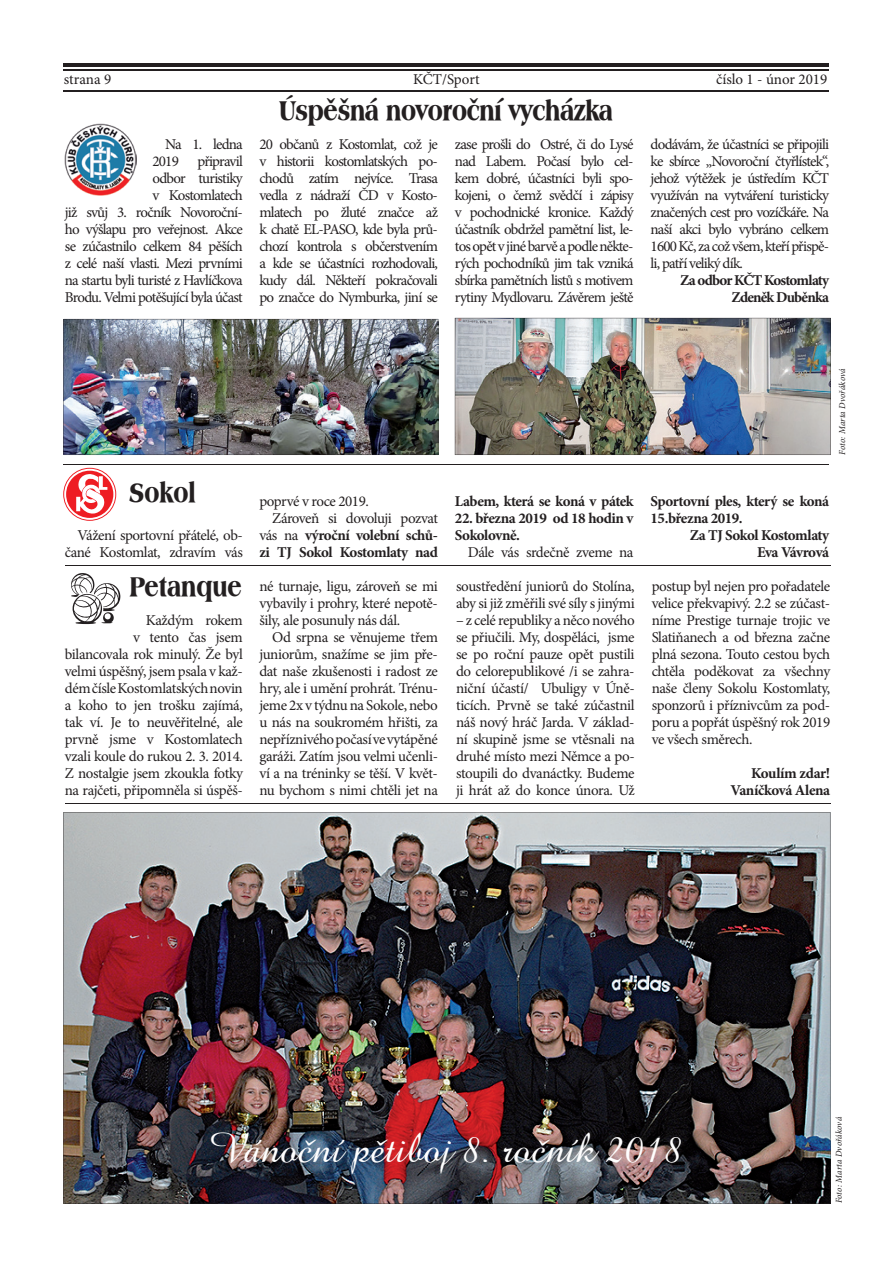
<style>
.page{position:relative;width:893px;height:1263px;background:#fff}
.page>*{position:absolute;margin:0;border:0;box-sizing:border-box;transform-origin:0 0}
.t1{font:42px "Amazone AT";color:#fff}
.t2{font:28.5px "Americana X Bd Cn AT";letter-spacing:-.01em;color:#231f20}
.t3{font:15px/17px "Minion Pro";letter-spacing:-.035em;color:#231f20;text-align:justify}
.t4{font:700 15px/17px "Minion Pro";letter-spacing:-.03em;color:#231f20}
.t5{font:700 15px/17px "Minion Pro";letter-spacing:-.05em;color:#231f20;text-align:right}
.t6{font:15px "Minion Pro";color:#231f20}
.t7{font:15px "Minion Pro";letter-spacing:-.005em;color:#231f20}
.t8{font:italic 9px "Minion Pro";letter-spacing:.01em;color:#231f20}
.s1{font-weight:400}
</style>
<div class="page">
<hr style="left:64px;top:64px;width:765px;height:3px;background:#231f20">
<hr style="left:64px;top:69px;width:765px;height:1px;background:#231f20">
<hr style="left:64px;top:90px;width:765px;height:1px;background:#231f20">
<hr style="left:64px;top:464px;width:765px;height:1px;background:#231f20">
<svg style="left:71px;top:573px;width:50px;height:51px"></svg>
<svg style="left:64px;top:469px;width:51px;height:51px"></svg>
<img style="left:64px;top:319px;width:374px;height:136px">
<img style="left:455px;top:318px;width:376px;height:137px">
<hr style="left:65px;top:565px;width:765px;height:1px;background:#231f20">
<hr style="left:65px;top:804px;width:765px;height:1px;background:#231f20">
<img style="left:64px;top:124px;width:73px;height:72px">
<img style="left:64px;top:812px;width:766px;height:391px">
<p class="t7" style="left:413px;top:69px;width:68px">KČT/Sport</p>
<p class="t3" style="left:64px;top:71px;width:49px">strana 9</p>
<p class="t6" style="left:716px;top:69px;width:113px">číslo 1 - únor 2019</p>
<p class="t3" style="left:65px;top:136px;width:180px;text-align:right">Na 1. ledna<br>2019 připravil<br>odbor turistiky<br>v Kostomlatech<br>již svůj 3. ročník Novoroční&shy;ho výšlapu pro veřejnost. Akce se zúčastnilo celkem 84 pěších z celé naší vlasti. Mezi prvními na startu byli turisté z Havlíčkova<br>Brodu. Velmi potěšující byla účast</p>
<h2 class="t2" style="left:279px;top:93px;width:335px">Úspěšná novoroční vycházka</h2>
<p class="t3" style="left:259px;top:136px;width:180px">20 občanů z Kostomlat, což je v historii kostomlatských po&shy;chodů zatím nejvíce. Trasa vedla z nádraží ČD v Kosto&shy;mlatech po žluté značce až k chatě EL-PASO, kde byla prů&shy;chozí kontrola s občerstvením a kde se účastníci rozhodovali, kudy dál. Někteří pokračovali po značce do Nymburka, jiní se</p>
<p class="t3" style="left:455px;top:136px;width:180px">zase prošli do Ostré, či do Lysé nad Labem. Počasí bylo cel&shy;kem dobré, účastníci byli spo&shy;kojeni, o čemž svědčí i zápisy v pochodnické kronice. Každý účastník obdržel pamětní list, le&shy;tos opět v jiné barvě a podle někte&shy;rých pochodníků jim tak vzniká sbírka pamětních listů s motivem rytiny Mydlovaru. Závěrem ještě</p>
<p class="t3" style="left:651px;top:136px;width:180px">dodávám, že účastníci se připojili ke sbírce „Novoroční čtyřlístek“, jehož výtěžek je ústředím KČT využíván na vytváření turisticky značených cest pro vozíčkáře. Na naší akci bylo vybráno celkem 1600 Kč, za což všem, kteří přispě&shy;li, patří veliký dík.</p>
<p class="t5" style="left:680px;top:271px;width:151px">Za odbor KČT Kostomlaty<br>Zdeněk Duběnka</p>
<h2 class="t2" style="left:129px;top:476px;width:68px">Sokol</h2>
<p class="t3" style="left:65px;top:527px;width:180px;text-align:right">Vážení sportovní přátelé, ob&shy;čané Kostomlat, zdravím vás</p>
<h2 class="t2" style="left:130px;top:569px;width:114px">Petanque</h2>
<p class="t3" style="left:65px;top:612px;width:180px;text-align:right">Každým rokem<br>v tento čas jsem<br>bilancovala rok minulý. Že byl velmi úspěšný, jsem psala v kaž&shy;dém čísle Kostomlatských novin a koho to jen trošku zajímá, tak ví. Je to neuvěřitelné, ale prvně jsme v Kostomlatech vzali koule do rukou 2. 3. 2014.<br>Z nostalgie jsem zkoukla fotky na rajčeti, připomněla si úspěš-</p>
<p class="t3" style="left:259px;top:493px;width:111px">poprvé v roce 2019.</p>
<p class="t3" style="left:272px;top:510px;width:167px">Zároveň si dovoluji pozvat</p>
<p class="t4" style="left:259px;top:527px;width:180px"><span class="s1">vás na</span> výroční volební schů-</p>
<p class="t4" style="left:259px;top:544px;width:180px">zi TJ Sokol Kostomlaty nad</p>
<p class="t3" style="left:259px;top:578px;width:180px">né turnaje, ligu, zároveň se mi vybavily i prohry, které nepotě&shy;šily, ale posunuly nás dál.</p>
<p class="t3" style="left:259px;top:629px;width:180px;text-indent:13px">Od srpna se věnujeme třem juniorům, snažíme se jim pře&shy;dat naše zkušenosti i radost ze hry, ale i umění prohrát. Trénu&shy;jeme 2x v týdnu na Sokole, nebo u nás na soukromém hřišti, za nepříznivého počasí ve vytápěné garáži. Zatím jsou velmi učenli&shy;ví a na tréninky se těší. V květ&shy;nu bychom s nimi chtěli jet na</p>
<p class="t4" style="left:455px;top:493px;width:180px">Labem, která se koná v pátek</p>
<p class="t4" style="left:455px;top:510px;width:180px">22. března 2019 od 18 hodin v<br>Sokolovně.</p>
<p class="t3" style="left:468px;top:544px;width:167px">Dále vás srdečně zveme na</p>
<p class="t3" style="left:456px;top:578px;width:180px">soustředění juniorů do Stolína, aby si již změřili své síly s jinými</p>
<p class="t3" style="left:456px;top:612px;width:180px">– z celé republiky a něco nového se přiučili. My, dospěláci, jsme se po roční pauze opět pustili do celorepublikové /i se zahra&shy;niční účastí/ Ubuligy v Úně&shy;ticích. Prvně se také zúčastnil náš nový hráč Jarda. V základ&shy;ní skupině jsme se vtěsnali na druhé místo mezi Němce a po&shy;stoupili do dvanáctky. Budeme ji hrát až do konce února. Už</p>
<p class="t8" style="left:836px;top:455px;width:88px;rotate:-90deg">Foto: Marta Dvořáková</p>
<p class="t4" style="left:651px;top:493px;width:180px">Sportovní ples, který se koná<br>15.března 2019.</p>
<p class="t4" style="left:690px;top:527px;width:141px;text-align:right">Za TJ Sokol Kostomlaty<br>Eva Vávrová</p>
<p class="t3" style="left:652px;top:578px;width:180px">postup byl nejen pro pořadatele velice překvapivý. 2.2 se zúčast&shy;níme Prestige turnaje trojic ve Slatiňanech a od března začne plná sezona. Touto cestou bych chtěla poděkovat za všechny naše členy Sokolu Kostomlaty, sponzorů i příznivcům za pod&shy;poru a popřát úspěšný rok 2019 ve všech směrech.</p>
<p class="t4" style="left:730px;top:765px;width:101px;text-align:right">Koulím zdar!<br>Vaníčková Alena</p>
<h1 class="t1" style="left:208px;top:1124px;width:476px">Vánoční pětiboj 8. ročník 2018</h1>
<p class="t8" style="left:833px;top:1203px;width:88px;rotate:-90deg">Foto: Marta Dvořáková</p>
</div>
